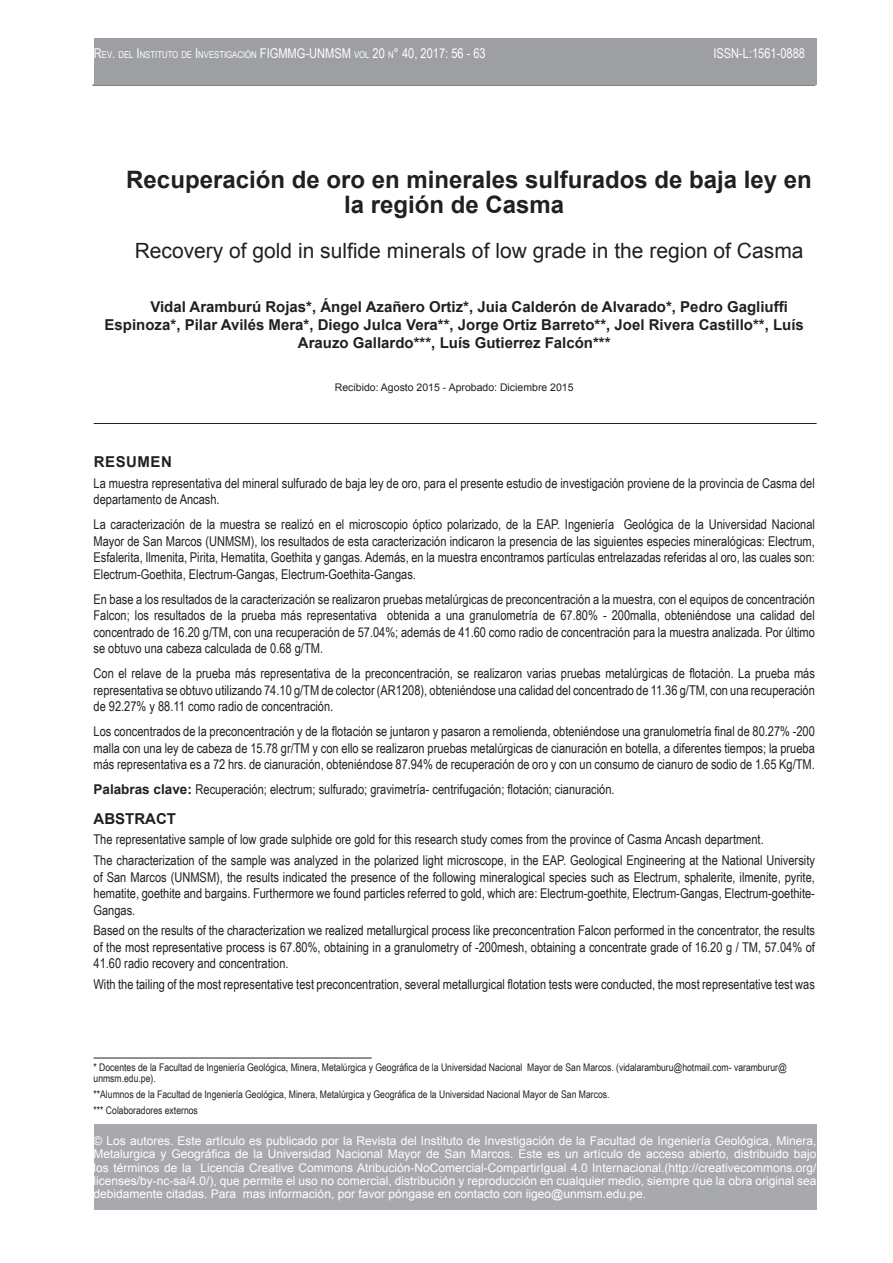
<style>
.page{position:relative;width:893px;height:1263px;background:#fff}
.page>*{position:absolute;margin:0;border:0;box-sizing:border-box;transform-origin:0 0}
.t1{font:700 24px/25.5px "Arial";color:#231f20}
.t2{font:21px "Arial";color:#231f20}
.t3{font:700 15px "Arial";color:#231f20}
.t4{font:700 15px "Arial";letter-spacing:.035em;color:#231f20}
.t5{font:13.5px/16.5px "Arial Narrow";color:#231f20;text-align:justify}
.t6{font:13.5px "Arial Narrow";color:#fff}
.t7{font:12px/13.2px "Arial";color:#fff;text-align:justify}
.t8{font:10.5px/11.6px "Arial Narrow";color:#231f20}
.t9{font:10.5px "Arial";color:#231f20}
.s1{font-size:9.45px}
.s2{font-family:"Arial";font-weight:700}
</style>
<div class="page">
<div style="left:94px;top:1125px;width:722px;height:85px;background:#a8a9ad"></div>
<hr style="left:92px;top:85px;width:723px;height:1px;background:#231f20">
<div style="left:94px;top:38px;width:723px;height:47px;background:#9d9fa2"></div>
<hr style="left:94px;top:423px;width:723px;height:1px;background:#231f20">
<hr style="left:94px;top:1058px;width:278px;height:1px;background:#231f20">
<p class="t6" style="left:94px;top:44px;width:393px">R<span class="s1">EV</span>. <span class="s1">DEL</span> I<span class="s1">NSTITUTO DE</span> I<span class="s1">NVESTIGACIÓN</span> FIGMMG-UN MSM <span class="s1">VOL</span> 20 <span class="s1">N</span>° 40, 2017: 56 - 63</p>
<p class="t6" style="left:713px;top:44px;width:93px">ISSN-L:1561-0888</p>
<h1 class="t1" style="left:344px;top:167px;width:469px;text-indent:-218px">Recuperación de oro en minerales sulfurados de baja ley en la región de Casma</h1>
<h2 class="t2" style="left:135px;top:237px;width:670px">Recovery of gold in sulfide minerals of low grade in the region of Casma</h2>
<p class="t3" style="left:150px;top:297px;width:639px">Vidal Aramburú Rojas*, Ángel Azañero Ortiz*, Juia Calderón de Alvarado*, Pedro Gagliuffi</p>
<p class="t3" style="left:105px;top:315px;width:701px">Espinoza*, Pilar Avilés Mera*, Diego Julca Vera**, Jorge Ortiz Barreto**, Joel Rivera Castillo**, Luís</p>
<p class="t3" style="left:298px;top:333px;width:314px">Arauzo Gallardo***, Luís Gutierrez Falcón***</p>
<p class="t9" style="left:335px;top:380px;width:240px">Recibido: Agosto 2015 - Aprobado: Diciembre 2015</p>
<p class="t4" style="left:94px;top:451px;width:80px">RESUMEN</p>
<p class="t5" style="left:94px;top:474px;width:723px">La muestra representativa del mineral sulfurado de baja ley de oro, para el presente estudio de investigación proviene de la provincia de Casma del departamento de Ancash.</p>
<p class="t5" style="left:94px;top:516px;width:723px">La caracterización de la muestra se realizó en el microscopio óptico polarizado, de la EAP. Ingeniería Geológica de la Universidad Nacional Mayor de San Marcos (UNMSM), los resultados de esta caracterización indicaron la presencia de las siguientes especies mineralógicas: Electrum, Esfalerita, Ilmenita, Pirita, Hematita, Goethita y gangas. Además, en la muestra encontramos partículas entrelazadas referidas al oro, las cuales son:<br>Electrum-Goethita, Electrum-Gangas, Electrum-Goethita-Gangas.</p>
<p class="t5" style="left:94px;top:590px;width:723px">En base a los resultados de la caracterización se realizaron pruebas metalúrgicas de preconcentración a la muestra, con el equipos de concentración Falcon; los resultados de la prueba más representativa obtenida a una granulometría de 67.80% - 200malla, obteniéndose una calidad del concentrado de 16.20 g/TM, con una recuperación de 57.04%; además de 41.60 como radio de concentración para la muestra analizada. Por último se obtuvo una cabeza calculada de 0.68 g/TM.</p>
<p class="t5" style="left:94px;top:665px;width:723px">Con el relave de la prueba más representativa de la preconcentración, se realizaron varias pruebas metalúrgicas de flotación. La prueba más representativa se obtuvo utilizando 74.10 g/TM de colector (AR1208), obteniéndose una calidad del concentrado de 11.36 g/TM, con una recuperación de 92.27% y 88.11 como radio de concentración.</p>
<p class="t5" style="left:94px;top:723px;width:723px">Los concentrados de la preconcentración y de la flotación se juntaron y pasaron a remolienda, obteniéndose una granulometría final de 80.27% -200 malla con una ley de cabeza de 15.78 gr/TM y con ello se realizaron pruebas metalúrgicas de cianuración en botella, a diferentes tiempos; la prueba más representativa es a 72 hrs. de cianuración, obteniéndose 87.94% de recuperación de oro y con un consumo de cianuro de sodio de 1.65 Kg/TM.</p>
<p class="t5" style="left:94px;top:781px;width:523px"><span class="s2">Palabras clave:</span> Recuperación; electrum; sulfurado; gravimetría- centrifugación; flotación; cianuración.</p>
<p class="t3" style="left:94px;top:808px;width:84px">ABSTRACT</p>
<p class="t5" style="left:94px;top:829px;width:723px;line-height:20.7px">The representative sample of low grade sulphide ore gold for this research study comes from the province of Casma Ancash department.<br>The characterization of the sample was analyzed in the polarized light microscope, in the EAP. Geological Engineering at the National University</p>
<p class="t5" style="left:94px;top:868px;width:723px">of San Marcos (UNMSM), the results indicated the presence of the following mineralogical species such as Electrum, sphalerite, ilmenite, pyrite, hematite, goethite and bargains. Furthermore we found particles referred to gold, which are: Electrum-goethite, Electrum-Gangas, Electrum-goethite-Gangas.</p>
<p class="t5" style="left:94px;top:922px;width:723px">Based on the results of the characterization we realized metallurgical process like preconcentration Falcon performed in the concentrator, the results of the most representative process is 67.80%, obtaining in a granulometry of -200mesh, obtaining a concentrate grade of 16.20 g / TM, 57.04% of 41.60 radio recovery and concentration.</p>
<p class="t5" style="left:94px;top:976px;width:723px">With the tailing of the most representative test preconcentration, several metallurgical flotation tests were conducted, the most representative test was</p>
<p class="t8" style="left:94px;top:1061px;width:695px">* Docentes de la Facultad de Ingeniería Geológica, Minera, Metalúrgica y Geográfica de la Universidad Nacional Mayor de San Marcos. (vidalaramburu@hotmail.com- varamburur@ unmsm.edu.pe).</p>
<p class="t8" style="left:94px;top:1086px;width:517px;line-height:15.8px">**Alumnos de la Facultad de Ingeniería Geológica, Minera, Metalúrgica y Geográfica de la Universidad Nacional Mayor de San Marcos. *** Colaboradores externos</p>
<p class="t7" style="left:94px;top:1134px;width:724px">© Los autores. Este artículo es publicado por la Revista del Instituto de Investigación de la Facultad de Ingeniería Geológica, Minera, Metalurgica y Geográfica de la Universidad Nacional Mayor de San Marcos. Este es un artículo de acceso abierto, distribuido bajo los términos de la Licencia Creative Commons Atribución-NoComercial-CompartirIgual 4.0 Internacional.(http://creativecommons.org/ licenses/by-nc-sa/4.0/), que permite el uso no comercial, distribución y reproducción en cualquier medio, siempre que la obra original sea debidamente citadas. Para mas información, por favor póngase en contacto con iigeo@unmsm.edu.pe.</p>
</div>
